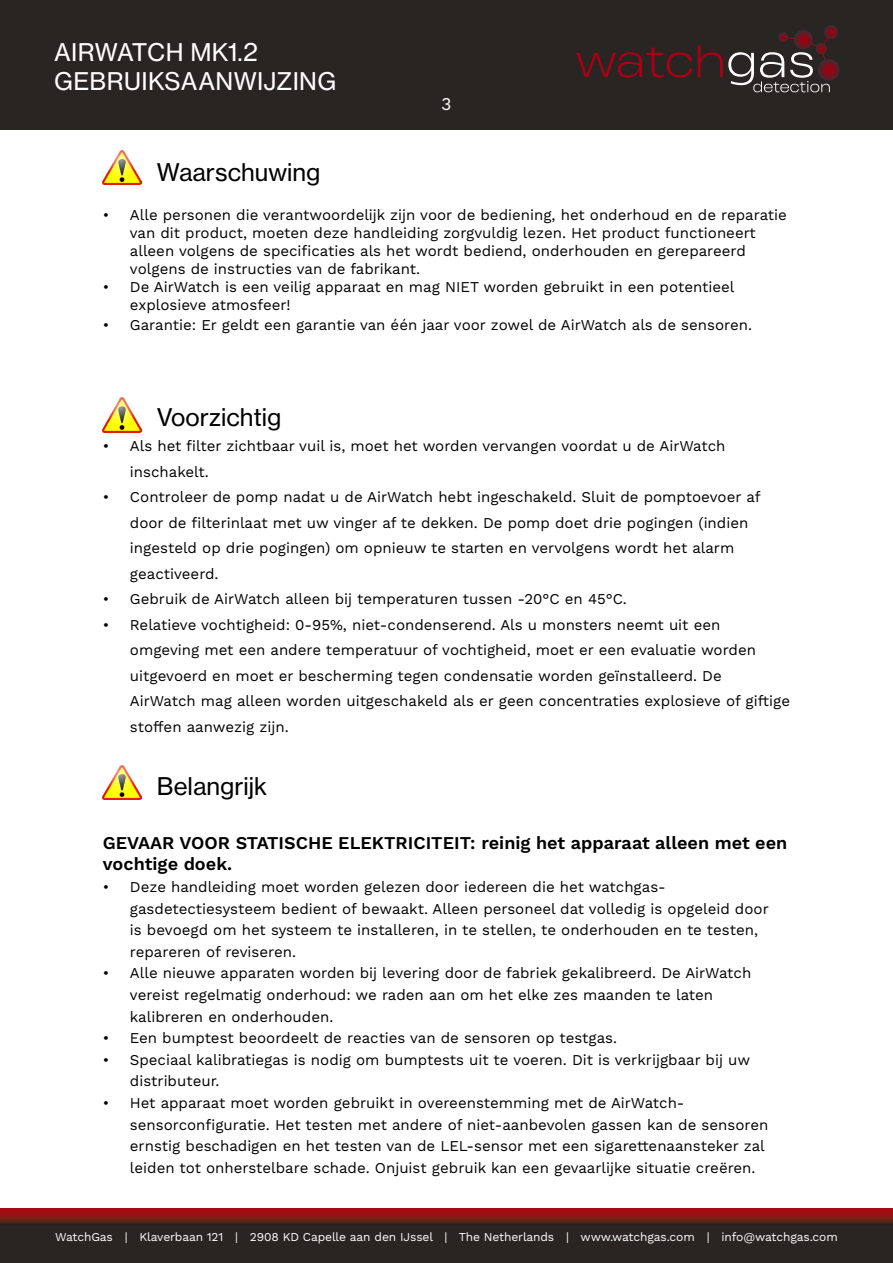
<style>
.page{position:relative;width:893px;height:1263px;background:#fff}
.page>*{position:absolute;margin:0;border:0;box-sizing:border-box;transform-origin:0 0}
.t1{font:24px "N Haas Grotesk TX Pro 55 Rg";color:#000}
.t2{font:24px "N Haas Grotesk TX Pro 55 Rg";letter-spacing:.015em;color:#fff}
.t3{font:600 18px/21.6px "Work Sans";color:#000}
.t4{font:18px "Work Sans";color:#fff}
.t5{font:15px/21.6px "Work Sans";color:#000}
.t6{font:12px "Work Sans";letter-spacing:-.01em;color:#fff}
</style>
<div class="page">
<div style="left:0;top:1209px;width:893px;height:54px;background:#2a2522"></div>
<svg style="left:0;top:1209px;width:893px;height:15px;background:#7e1814"></svg>
<div style="left:0;top:0;width:893px;height:130px;background:#292522"></div>
<svg style="left:576px;top:48px;width:116px;height:30px"></svg>
<svg style="left:698px;top:25px;width:142px;height:68px"></svg>
<img style="left:103px;top:398px;width:39px;height:34px">
<img style="left:103px;top:765px;width:39px;height:35px">
<img style="left:103px;top:150px;width:39px;height:35px">
<p class="t2" style="left:54px;top:37px;width:206px">AIRWATCH MK1.2</p>
<p class="t2" style="left:54px;top:66px;width:284px">GEBRUIKSAANWIJZING</p>
<p class="t4" style="left:441px;top:93px;width:12px">3</p>
<p class="t1" style="left:157px;top:158px;width:165px">Waarschuwing</p>
<p class="t5" style="left:130px;top:207px;width:658px;line-height:18px;text-indent:-27px">• Alle personen die verantwoordelijk zijn voor de bediening, het onderhoud en de reparatie van dit product, moeten deze handleiding zorgvuldig lezen. Het product functioneert alleen volgens de specificaties als het wordt bediend, onderhouden en gerepareerd volgens de instructies van de fabrikant.</p>
<p class="t5" style="left:130px;top:279px;width:606px;line-height:18px;text-indent:-27px">• De AirWatch is een veilig apparaat en mag NIET worden gebruikt in een potentieel explosieve atmosfeer!</p>
<p class="t5" style="left:103px;top:315px;width:651px">• Garantie: Er geldt een garantie van één jaar voor zowel de AirWatch als de sensoren.</p>
<p class="t1" style="left:157px;top:402px;width:126px">Voorzichtig</p>
<p class="t5" style="left:130px;top:434px;width:597px;line-height:25.5px;text-indent:-27px">• Als het filter zichtbaar vuil is, moet het worden vervangen voordat u de AirWatch inschakelt.</p>
<p class="t5" style="left:130px;top:485px;width:632px;line-height:25.5px;text-indent:-27px">• Controleer de pomp nadat u de AirWatch hebt ingeschakeld. Sluit de pomptoevoer af door de filterinlaat met uw vinger af te dekken. De pomp doet drie pogingen (indien ingesteld op drie pogingen) om opnieuw te starten en vervolgens wordt het alarm geactiveerd.</p>
<p class="t5" style="left:103px;top:589px;width:525px">• Gebruik de AirWatch alleen bij temperaturen tussen -20°C en 45°C.</p>
<p class="t5" style="left:130px;top:612px;width:662px;line-height:25.5px;text-indent:-27px">• Relatieve vochtigheid: 0-95%, niet-condenserend. Als u monsters neemt uit een omgeving met een andere temperatuur of vochtigheid, moet er een evaluatie worden uitgevoerd en moet er bescherming tegen condensatie worden geïnstalleerd. De AirWatch mag alleen worden uitgeschakeld als er geen concentraties explosieve of giftige stoffen aanwezig zijn.</p>
<p class="t1" style="left:157px;top:772px;width:112px">Belangrijk</p>
<p class="t3" style="left:103px;top:833px;width:686px">GEVAAR VOOR STATISCHE ELEKTRICITEIT: reinig het apparaat alleen met een vochtige doek.</p>
<p class="t5" style="left:130px;top:877px;width:640px;text-indent:-27px">• Deze handleiding moet worden gelezen door iedereen die het watchgas&shy;gasdetectiesysteem bedient of bewaakt. Alleen personeel dat volledig is opgeleid door is bevoegd om het systeem te installeren, in te stellen, te onderhouden en te testen, repareren of reviseren.</p>
<p class="t5" style="left:130px;top:963px;width:623px;text-indent:-27px">• Alle nieuwe apparaten worden bij levering door de fabriek gekalibreerd. De AirWatch vereist regelmatig onderhoud: we raden aan om het elke zes maanden te laten kalibreren en onderhouden.</p>
<p class="t5" style="left:103px;top:1028px;width:516px">• Een bumptest beoordeelt de reacties van de sensoren op testgas.</p>
<p class="t5" style="left:130px;top:1049px;width:622px;text-indent:-27px">• Speciaal kalibratiegas is nodig om bumptests uit te voeren. Dit is verkrijgbaar bij uw distributeur.</p>
<p class="t5" style="left:130px;top:1093px;width:640px;text-indent:-27px">• Het apparaat moet worden gebruikt in overeenstemming met de AirWatch&shy;sensorconfiguratie. Het testen met andere of niet-aanbevolen gassen kan de sensoren ernstig beschadigen en het testen van de LEL-sensor met een sigarettenaansteker zal leiden tot onherstelbare schade. Onjuist gebruik kan een gevaarlijke situatie creëren.</p>
<p class="t6" style="left:55px;top:1229px;width:784px">WatchGas | Klaverbaan 121 | 2908 KD Capelle aan den IJssel | The Netherlands | www.watchgas.com | info@watchgas.com</p>
</div>
